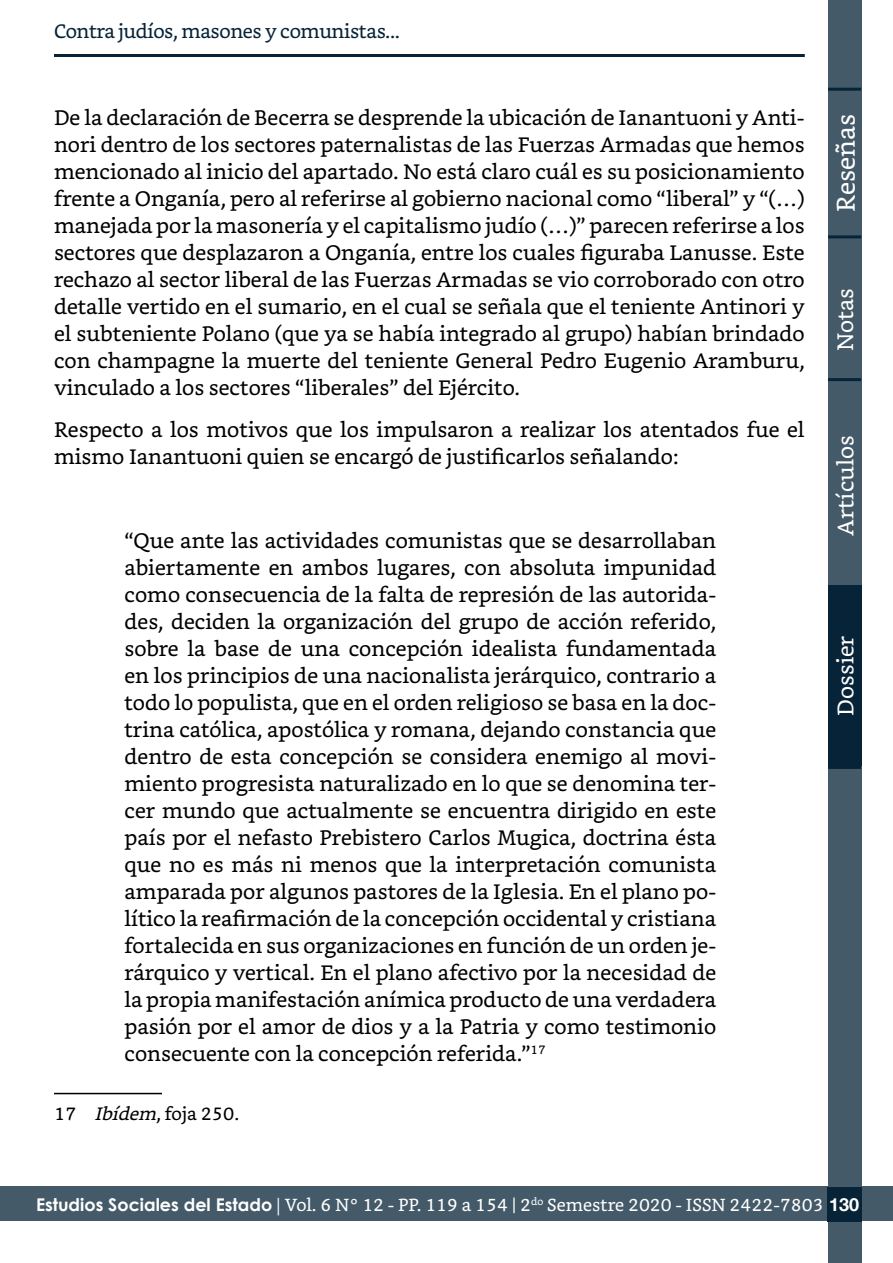
<style>
.page{position:relative;width:893px;height:1263px;background:#fff}
.page>*{position:absolute;margin:0;border:0;box-sizing:border-box;transform-origin:0 0}
.t1{font:25.5px "Bookerly";color:#fff}
.t2{font:22.5px "Bookerly";color:#fff}
.citas-textuales{font:21px/27px "Bookerly";color:#000;text-align:justify}
.Cuerpo{font:21px/27px "Bookerly";color:#000;text-align:justify}
.t3{font:19.5px "Bookerly";letter-spacing:-.02em;color:#062337}
.Notas_al_pie{font:18px "Bookerly";color:#000}
.t4{font:17.55px "Bookerly";color:#fff}
.s1{font-style:italic}
.s2{font-family:"Century Gothic";font-weight:700}
.s3{font-family:"Minion Pro"}
.s4{font-family:"Helvetica Neue";font-weight:700;font-size:18px}
</style>
<div class="page">
<div style="left:0;top:1187px;width:893px;height:34px;background:#445a69"></div>
<div style="left:828px;top:0;width:33px;height:1263px;background:#445a69"></div>
<div style="left:828px;top:585px;width:33px;height:181px;background:#062337"></div>
<hr style="left:828px;top:766px;width:33px;height:3px;background:#062337">
<div style="left:827px;top:1187px;width:35px;height:35px;background:#062337"></div>
<hr style="left:828px;top:235px;width:33px;height:3px;background:#062337">
<hr style="left:828px;top:88px;width:33px;height:3px;background:#062337">
<hr style="left:54px;top:54px;width:751px;height:3px;background:#062337">
<hr style="left:828px;top:378px;width:33px;height:3px;background:#062337">
<hr style="left:54px;top:1093px;width:108px;height:1px;background:#000">
<p class="t3" style="left:54px;top:20px;width:348px">Contra judíos, masones y comunistas...</p>
<p class="Cuerpo" style="left:54px;top:104px;width:752px">De la declaración de Becerra se desprende la ubicación de Ianantuoni y Anti&shy;nori dentro de los sectores paternalistas de las Fuerzas Armadas que hemos mencionado al inicio del apartado. No está claro cuál es su posicionamiento frente a Onganía, pero al referirse al gobierno nacional como “liberal” y “(…) manejada por la masonería y el capitalismo judío (…)” parecen referirse a los sectores que desplazaron a Onganía, entre los cuales figuraba Lanusse. Este rechazo al sector liberal de las Fuerzas Armadas se vio corroborado con otro detalle vertido en el sumario, en el cual se señala que el teniente Antinori y el subteniente Polano (que ya se había integrado al grupo) habían brindado con champagne la muerte del teniente General Pedro Eugenio Aramburu, vinculado a los sectores “liberales” del Ejército.</p>
<p class="Cuerpo" style="left:54px;top:416px;width:752px">Respecto a los motivos que los impulsaron a realizar los atentados fue el mismo Ianantuoni quien se encargó de justificarlos señalando:</p>
<p class="citas-textuales" style="left:124px;top:527px;width:593px">“Que ante las actividades comunistas que se desarrollaban abiertamente en ambos lugares, con absoluta impunidad como consecuencia de la falta de represión de las autorida&shy;des, deciden la organización del grupo de acción referido, sobre la base de una concepción idealista fundamentada en los principios de una nacionalista jerárquico, contrario a todo lo populista, que en el orden religioso se basa en la doc&shy;trina católica, apostólica y romana, dejando constancia que dentro de esta concepción se considera enemigo al movi&shy;miento progresista naturalizado en lo que se denomina ter&shy;cer mundo que actualmente se encuentra dirigido en este país por el nefasto Prebistero Carlos Mugica, doctrina ésta que no es más ni menos que la interpretación comunista amparada por algunos pastores de la Iglesia. En el plano po&shy;lítico la reafirmación de la concepción occidental y cristiana fortalecida en sus organizaciones en función de un orden je&shy;rárquico y vertical. En el plano afectivo por la necesidad de la propia manifestación anímica producto de una verdadera pasión por el amor de dios y a la Patria y como testimonio consecuente con la concepción referida.”<sup>17</sup></p>
<p class="Notas_al_pie" style="left:54px;top:1103px;width:187px">17 <span class="s1">Ibídem</span>, foja 250.</p>
<p class="t1" style="left:831px;top:212px;width:100px;rotate:-90deg">Reseñas</p>
<p class="t2" style="left:832px;top:351px;width:65px;rotate:-90deg">Notas</p>
<p class="t2" style="left:833px;top:536px;width:102px;rotate:-90deg">Artículos</p>
<p class="t2" style="left:833px;top:715px;width:82px;rotate:-90deg">Dossier</p>
<p class="t4" style="left:36px;top:1194px;width:825px"><span class="s2">Estudios Sociales del Estado</span> <span class="s3">|</span> Vol. 6 N° 12 - PP. 119 a 154 | 2<sup>do</sup> Semestre 2020 - ISSN 2422-7803 <span class="s4">130</span></p>
</div>
